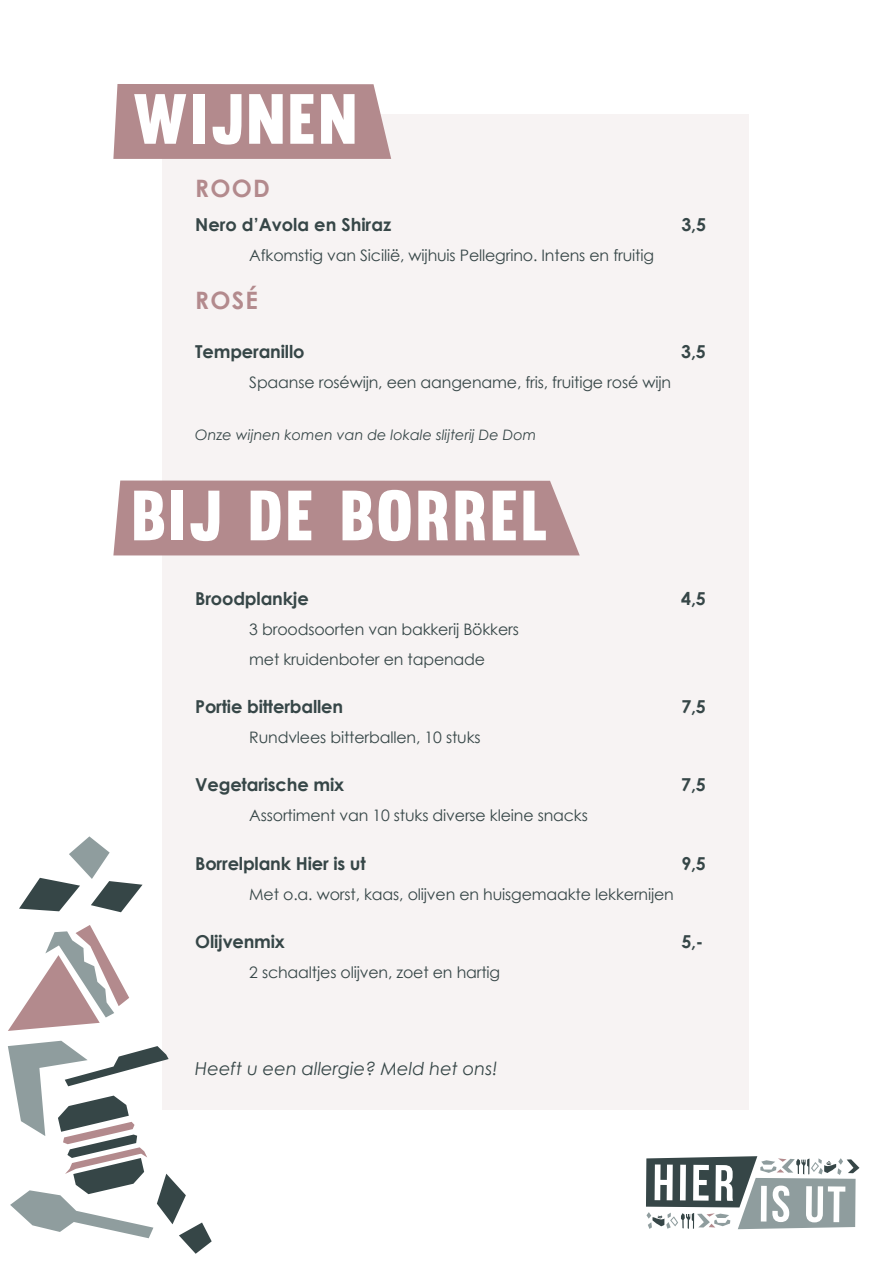
<style>
.page{position:relative;width:893px;height:1263px;background:#fff}
.page>*{position:absolute;margin:0;border:0;box-sizing:border-box;transform-origin:0 0}
.t1{font:69.45px "Muro";letter-spacing:.05em;color:#fff}
.t2{font:700 24px "Century Gothic";letter-spacing:.05em;color:#b38a8d}
.t3{font:700 17.85px "Century Gothic";letter-spacing:-.01em;color:#364647}
.t4{font:italic 17.85px "Century Gothic";color:#364647}
.t5{font:15.75px "Century Gothic";letter-spacing:-.01em;color:#364647}
.t6{font:italic 14.4px "Century Gothic";color:#364647}
</style>
<div class="page">
<div style="left:162px;top:115px;width:586px;height:995px;background:#f7f3f3"></div>
<svg style="left:8px;top:925px;width:121px;height:106px"></svg>
<svg style="left:19px;top:836px;width:124px;height:76px"></svg>
<svg style="left:8px;top:1041px;width:204px;height:213px"></svg>
<svg style="left:646px;top:1156px;width:213px;height:73px"></svg>
<div style="left:113px;top:84px;width:278px;height:75px;background:#b38a8d"></div>
<div style="left:113px;top:480px;width:467px;height:75px;background:#b38a8d"></div>
<p class="t1" style="left:132px;top:77px;width:226px">WIJNEN</p>
<p class="t2" style="left:195px;top:173px;width:76px">ROOD</p>
<p class="t3" style="left:195px;top:213px;width:198px">Nero d’Avola en Shiraz</p>
<p class="t3" style="left:681px;top:213px;width:26px">3,5</p>
<p class="t5" style="left:249px;top:244px;width:406px">Afkomstig van Sicilië, wijhuis Pellegrino. Intens en fruitig</p>
<p class="t2" style="left:195px;top:286px;width:64px">ROSÉ</p>
<p class="t3" style="left:195px;top:340px;width:111px">Temperanillo</p>
<p class="t3" style="left:681px;top:340px;width:26px">3,5</p>
<p class="t5" style="left:249px;top:371px;width:423px">Spaanse roséwijn, een aangename, fris, fruitige rosé wijn</p>
<p class="t6" style="left:195px;top:426px;width:343px">Onze wijnen komen van de lokale slijterij De Dom</p>
<p class="t1" style="left:132px;top:474px;width:417px">BIJ DE BORREL</p>
<p class="t3" style="left:195px;top:587px;width:115px">Broodplankje</p>
<p class="t3" style="left:681px;top:587px;width:26px">4,5</p>
<p class="t5" style="left:249px;top:618px;width:271px">3 broodsoorten van bakkerij Bökkers</p>
<p class="t5" style="left:249px;top:648px;width:237px">met kruidenboter en tapenade</p>
<p class="t3" style="left:195px;top:695px;width:149px">Portie bitterballen</p>
<p class="t3" style="left:681px;top:695px;width:26px">7,5</p>
<p class="t5" style="left:249px;top:726px;width:233px">Rundvlees bitterballen, 10 stuks</p>
<p class="t3" style="left:195px;top:774px;width:150px">Vegetarische mix</p>
<p class="t3" style="left:681px;top:774px;width:26px">7,5</p>
<p class="t5" style="left:249px;top:805px;width:340px">Assortiment van 10 stuks diverse kleine snacks</p>
<p class="t3" style="left:195px;top:852px;width:172px">Borrelplank Hier is ut</p>
<p class="t3" style="left:681px;top:852px;width:26px">9,5</p>
<p class="t5" style="left:249px;top:883px;width:426px">Met o.a. worst, kaas, olijven en huisgemaakte lekkernijen</p>
<p class="t3" style="left:195px;top:930px;width:91px">Olijvenmix</p>
<p class="t3" style="left:681px;top:930px;width:24px">5,-</p>
<p class="t5" style="left:249px;top:961px;width:253px">2 schaaltjes olijven, zoet en hartig</p>
<p class="t4" style="left:195px;top:1057px;width:304px">Heeft u een allergie? Meld het ons!</p>
</div>
